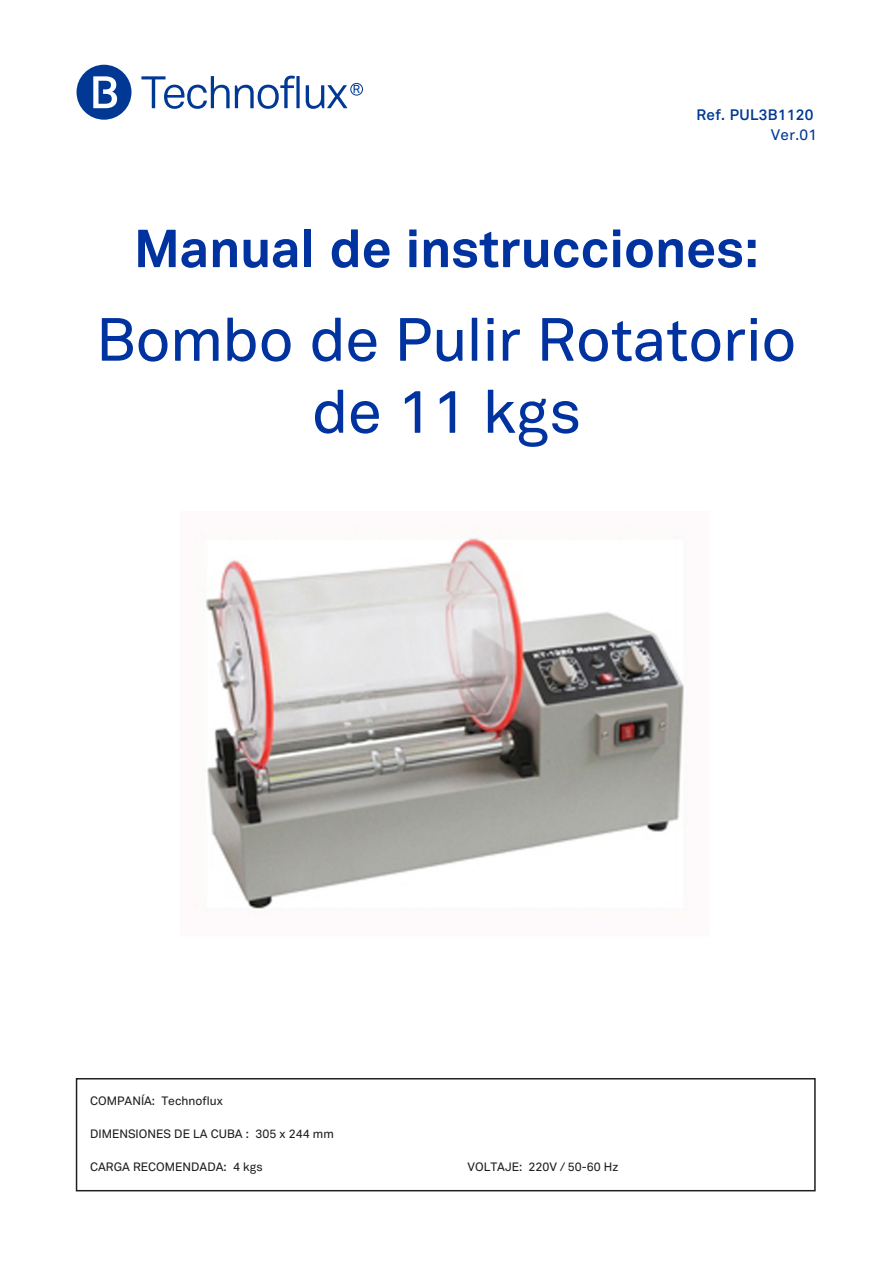
<style>
.page{position:relative;width:893px;height:1263px;background:#fff}
.page>*{position:absolute;margin:0;border:0;box-sizing:border-box;transform-origin:0 0}
.t1{font:500 60px "Vaud Display";color:#0033a0}
.t2{font:700 52.5px "Vaud Display";color:#0033a0}
.t3{font:600 15px "Vaud";letter-spacing:.02em;color:#003894}
.t4{font:500 15px "Vaud";color:#003894}
.t5{font:500 12px "Vaud Display";color:#231f20}
.t6{font:500 11.4px "Vaud Display";color:#003894}
</style>
<div class="page">
<img style="left:205px;top:538px;width:479px;height:377px">
<svg style="left:141px;top:76px;width:206px;height:33px"></svg>
<svg style="left:77px;top:65px;width:54px;height:55px"></svg>
<div style="left:350px;top:83px;width:13px;height:13px;border:1px solid #003894;border-radius:50%"></div>
<div style="left:76px;top:1078px;width:740px;height:113px;border:2px solid #231f20"></div>
<p class="t6" style="left:353px;top:82px;width:9px">R</p>
<p class="t3" style="left:696px;top:106px;width:119px">Ref. PUL3B1120</p>
<p class="t4" style="left:771px;top:126px;width:48px">Ver.01</p>
<p class="t2" style="left:134px;top:216px;width:626px">Manual de instrucciones:</p>
<p class="t1" style="left:97px;top:304px;width:701px">Bombo de Pulir Rotatorio</p>
<p class="t1" style="left:312px;top:376px;width:270px">de 11 kgs</p>
<p class="t5" style="left:90px;top:1093px;width:134px">COMPANÍA: Technoflux</p>
<p class="t5" style="left:90px;top:1126px;width:245px">DIMENSIONES DE LA CUBA : 305 x 244 mm</p>
<p class="t5" style="left:90px;top:1159px;width:174px">CARGA RECOMENDADA: 4 kgs</p>
<p class="t5" style="left:467px;top:1159px;width:152px">VOLTAJE: 220V / 50-60 Hz</p>
</div>
